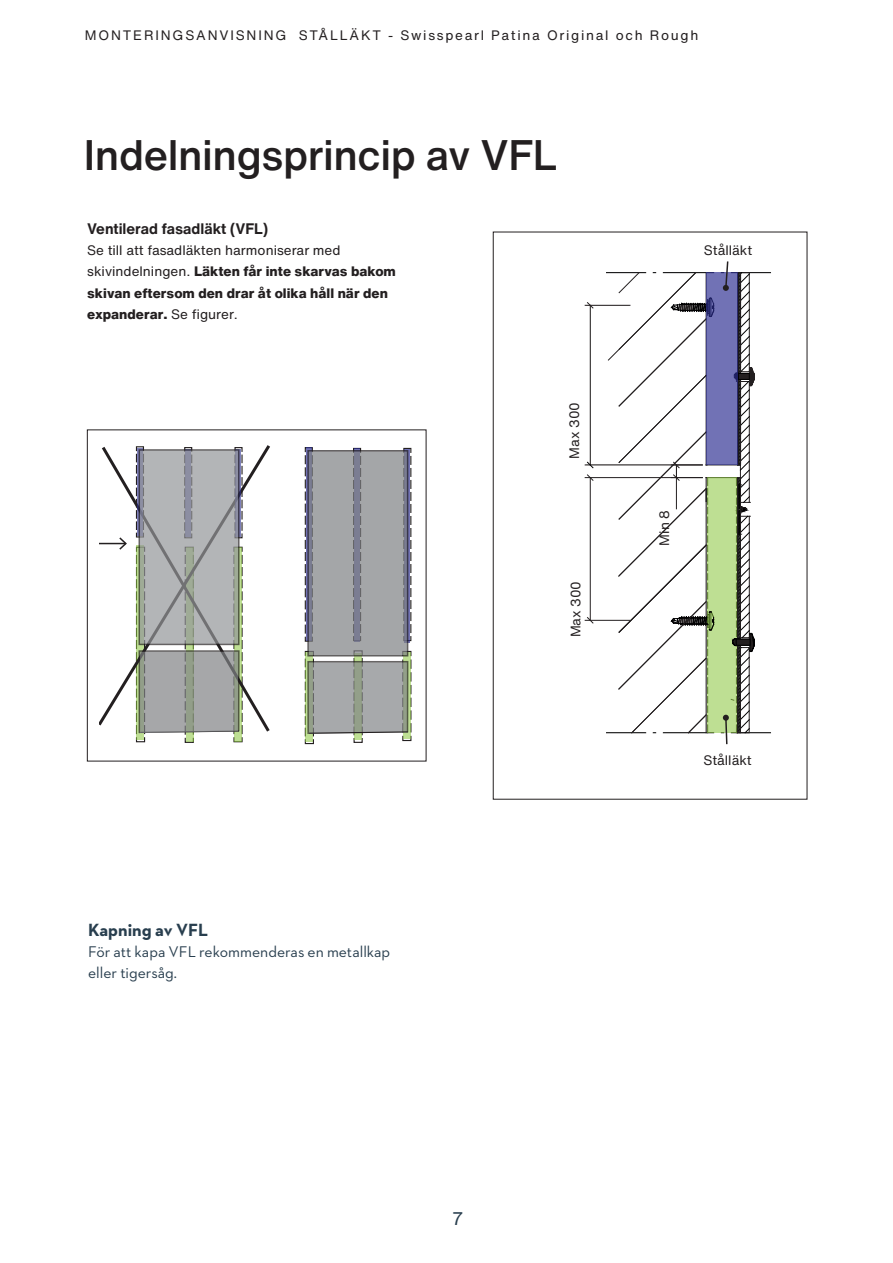
<style>
.page{position:relative;width:893px;height:1263px;background:#fff}
.page>*{position:absolute;margin:0;border:0;box-sizing:border-box;transform-origin:0 0}
.t1{font:500 42px "Helvetica Now Text";letter-spacing:-.01em;color:#231f20}
.t2{font:700 18px "Neutraface 2 Text";color:#283e4e}
.t3{font:18px "Helvetica Now Text";color:#283e4e}
.t4{font:15.75px/21.3px "Neutraface 2 Text";color:#283e4e}
.t5{font:700 15px "Helvetica Now Text";color:#231f20}
.t6{font:800 13.5px/21.3px "Helvetica Now Text";color:#231f20}
.t7{font:13.5px "Helvetica Now Text";letter-spacing:.125em;color:#231f20}
.t8{font:13.5px "Helvetica Now Text";color:#231f20}
.s1{font-weight:400}
</style>
<div class="page">
<svg style="left:304px;top:447px;width:9px;height:195px"></svg>
<svg style="left:403px;top:447px;width:9px;height:195px"></svg>
<svg style="left:353px;top:447px;width:9px;height:3px"></svg>
<div style="left:353px;top:737px;width:10px;height:6px;border:1px solid #231f20"></div>
<div style="left:305px;top:739px;width:9px;height:5px;border:1px solid #231f20"></div>
<svg style="left:100px;top:445px;width:170px;height:284px"></svg>
<svg style="left:135px;top:546px;width:108px;height:197px"></svg>
<svg style="left:137px;top:448px;width:6px;height:88px"></svg>
<svg style="left:240px;top:449px;width:1px;height:88px"></svg>
<svg style="left:142px;top:452px;width:95px;height:190px;fill:#b3b5b7"></svg>
<div style="left:139px;top:449px;width:101px;height:196px;border:2px solid #231f20"></div>
<div style="left:306px;top:447px;width:6px;height:193px;background:#6a6bad"></div>
<div style="left:354px;top:449px;width:6px;height:193px;background:#7172b5"></div>
<div style="left:405px;top:449px;width:5px;height:193px;background:#5c5c8d"></div>
<svg style="left:305px;top:650px;width:107px;height:92px"></svg>
<svg style="left:310px;top:453px;width:95px;height:200px;fill:#a4a6a8"></svg>
<div style="left:307px;top:450px;width:101px;height:206px;border:2px solid #231f20"></div>
<hr style="left:606px;top:732px;width:40px;height:1px;background:#000001">
<hr style="left:731px;top:732px;width:39px;height:1px;background:#000001">
<hr style="left:706px;top:465px;width:32px;height:1px;background:#231f20">
<hr style="left:606px;top:272px;width:40px;height:1px;background:#000001">
<hr style="left:731px;top:272px;width:39px;height:1px;background:#000001">
<hr style="left:585px;top:305px;width:45px;height:1px;background:#231f20">
<hr style="left:585px;top:465px;width:117px;height:1px;background:#231f20">
<hr style="left:590px;top:305px;width:1px;height:160px;background:#231f20">
<svg style="left:587px;top:302px;width:7px;height:7px"></svg>
<svg style="left:587px;top:461px;width:7px;height:7px"></svg>
<hr style="left:585px;top:477px;width:117px;height:1px;background:#231f20">
<hr style="left:585px;top:620px;width:45px;height:1px;background:#231f20">
<hr style="left:590px;top:478px;width:1px;height:142px;background:#231f20">
<svg style="left:587px;top:474px;width:7px;height:7px"></svg>
<svg style="left:587px;top:617px;width:7px;height:7px"></svg>
<div style="left:707px;top:477px;width:29px;height:256px;background:#bedf93"></div>
<svg style="left:608px;top:272px;width:106px;height:461px"></svg>
<div style="left:706px;top:273px;width:32px;height:192px;background:#7172b5"></div>
<svg style="left:721px;top:261px;width:34px;height:484px"></svg>
<p class="t7" style="left:85px;top:27px;width:615px">MONTERINGSANVISNING STÅLLÄKT - Swisspearl Patina Original och Rough</p>
<h1 class="t1" style="left:84px;top:127px;width:475px">Indelningsprincip av VFL</h1>
<p class="t5" style="left:87px;top:218px;width:182px">Ventilerad fasadläkt (VFL)</p>
<p class="t6" style="left:87px;top:240px;width:310px"><span class="s1">Se till att fasadläkten harmoniserar med skivindelningen.</span> Läkten får inte skarvas bakom skivan eftersom den drar åt olika håll när den expanderar. <span class="s1">Se figurer.</span></p>
<p class="t7" style="left:565px;top:459px;width:58px;rotate:-90deg">Max 300</p>
<p class="t7" style="left:567px;top:637px;width:58px;rotate:-90deg">Max 300</p>
<h2 class="t2" style="left:88px;top:918px;width:122px">Kapning av VFL</h2>
<p class="t4" style="left:88px;top:940px;width:304px">För att kapa VFL rekommenderas en metallkap eller tigersåg.</p>
<p class="t8" style="left:704px;top:241px;width:50px">Stålläkt</p>
<p class="t7" style="left:655px;top:545px;width:37px;rotate:-90deg">Min 8</p>
<p class="t8" style="left:703px;top:751px;width:50px">Stålläkt</p>
<h2 class="t3" style="left:452px;top:1207px;width:13px">7</h2>
</div>
